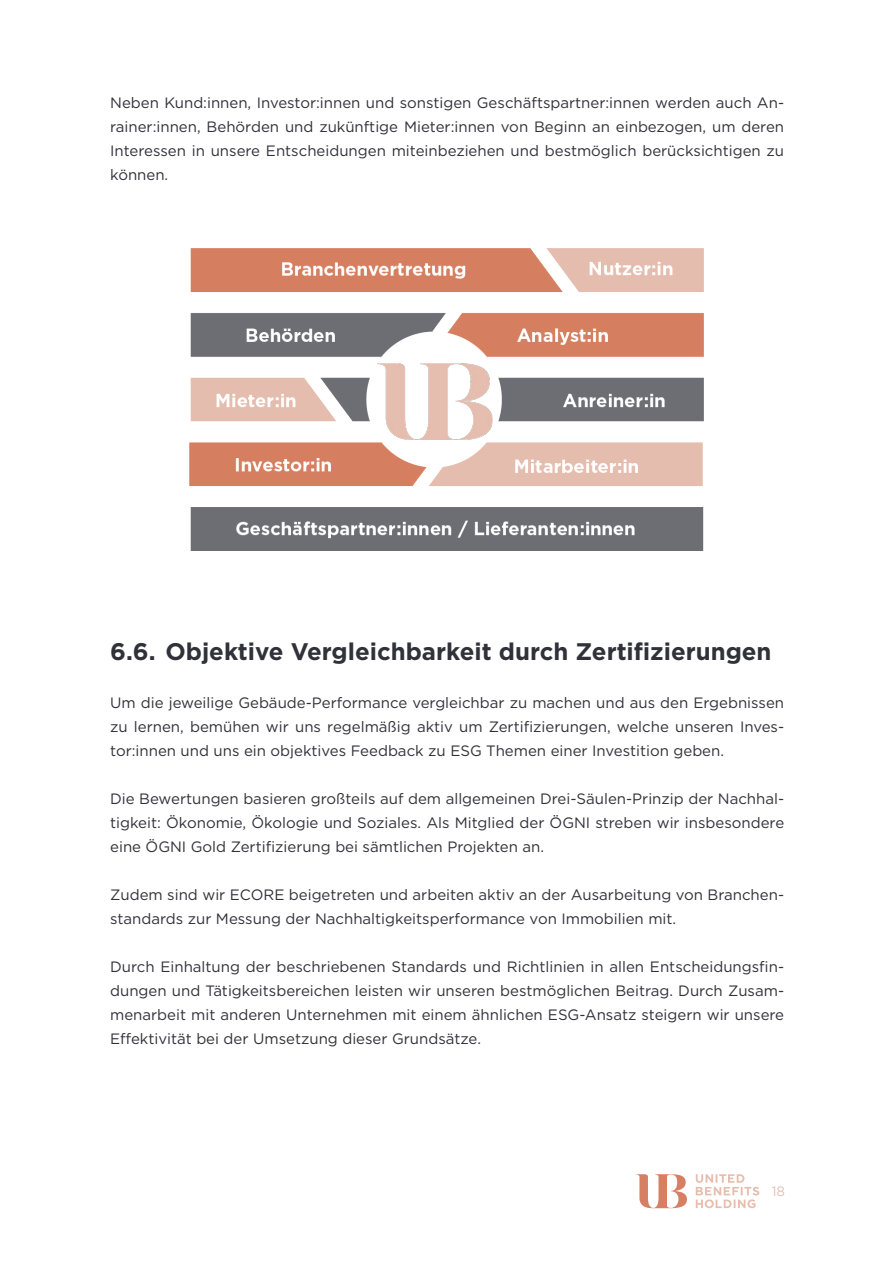
<style>
.page{position:relative;width:893px;height:1263px;background:#fff}
.page>*{position:absolute;margin:0;border:0;box-sizing:border-box;transform-origin:0 0}
.t1{font:700 24px "Gotham";color:#303139}
.t2{font:15px/24px "Gotham";color:#303139;text-align:justify}
.t3{font:13.5px "Gotham";color:#e6beaf}
</style>
<div class="page">
<svg style="left:696px;top:1174px;width:63px;height:34px"></svg>
<svg style="left:636px;top:1174px;width:51px;height:34px"></svg>
<img style="left:189px;top:249px;width:515px;height:302px">
<img style="left:377px;top:364px;width:115px;height:75px">
<p class="t2" style="left:110px;top:90px;width:675px">Neben Kund:innen, Investor:innen und sonstigen Geschäftspartner:innen werden auch An&shy;rainer:innen, Behörden und zukünftige Mieter:innen von Beginn an einbezogen, um deren Interessen in unsere Entscheidungen miteinbeziehen und bestmöglich berücksichtigen zu können.</p>
<h1 class="t1" style="left:110px;top:636px;width:663px">6.6. Objektive Vergleichbarkeit durch Zertifizierungen</h1>
<p class="t2" style="left:110px;top:690px;width:675px">Um die jeweilige Gebäude-Performance vergleichbar zu machen und aus den Ergebnissen zu lernen, bemühen wir uns regelmäßig aktiv um Zertifizierungen, welche unseren Inves&shy;tor:innen und uns ein objektives Feedback zu ESG Themen einer Investition geben.</p>
<p class="t2" style="left:110px;top:786px;width:675px">Die Bewertungen basieren großteils auf dem allgemeinen Drei-Säulen-Prinzip der Nachhal&shy;tigkeit: Ökonomie, Ökologie und Soziales. Als Mitglied der ÖGNI streben wir insbesondere eine ÖGNI Gold Zertifizierung bei sämtlichen Projekten an.</p>
<p class="t2" style="left:110px;top:882px;width:675px">Zudem sind wir ECORE beigetreten und arbeiten aktiv an der Ausarbeitung von Branchen&shy;standards zur Messung der Nachhaltigkeitsperformance von Immobilien mit.</p>
<p class="t2" style="left:110px;top:954px;width:675px">Durch Einhaltung der beschriebenen Standards und Richtlinien in allen Entscheidungsfin&shy;dungen und Tätigkeitsbereichen leisten wir unseren bestmöglichen Beitrag. Durch Zusam&shy;menarbeit mit anderen Unternehmen mit einem ähnlichen ESG-Ansatz steigern wir unsere Effektivität bei der Umsetzung dieser Grundsätze.</p>
<p class="t3" style="left:772px;top:1182px;width:15px">18</p>
</div>
